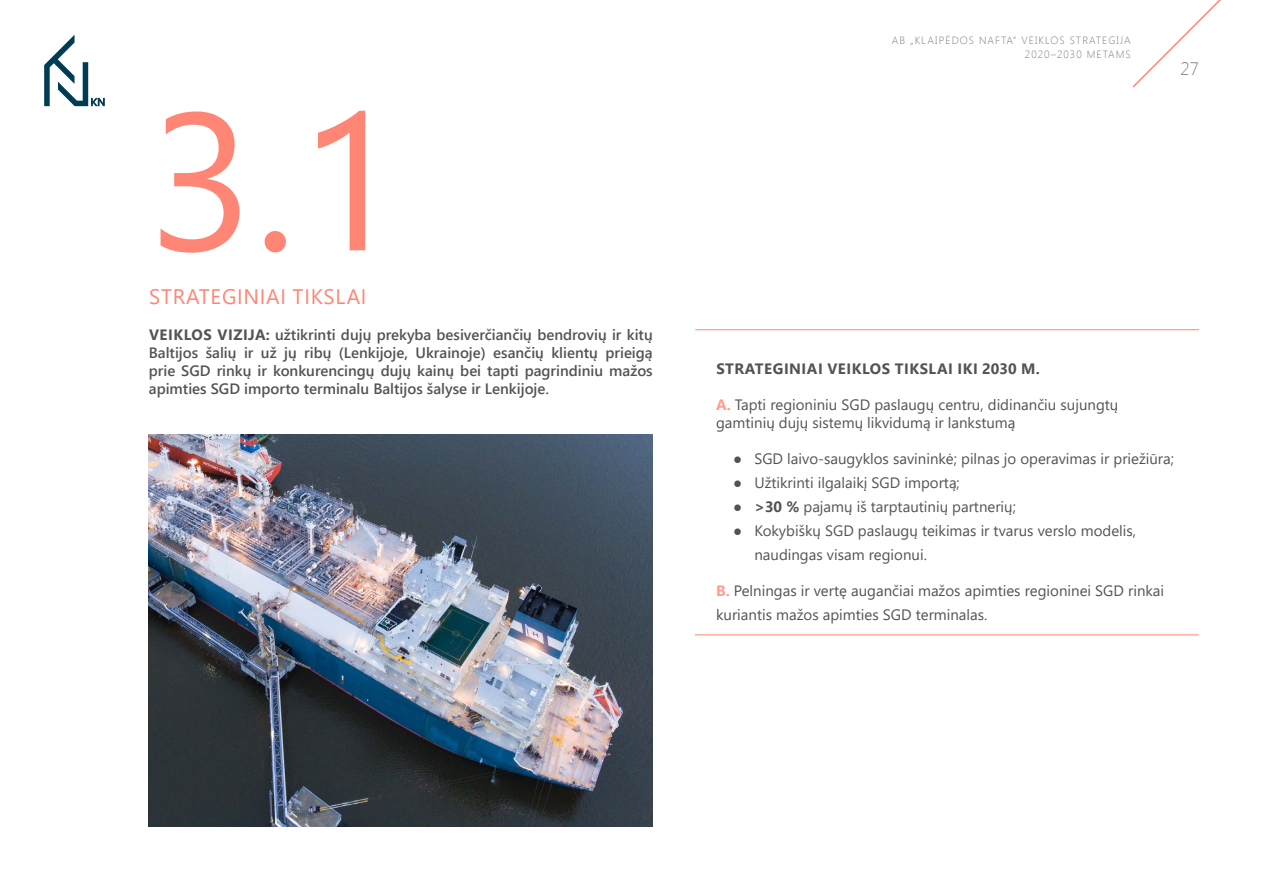
<style>
.page{position:relative;width:1263px;height:893px;background:#fff}
.page>*{position:absolute;margin:0;border:0;box-sizing:border-box;transform-origin:0 0}
.HEADLINE_SKAICIUS_RU{font:195px "Segoe UI";color:#ff8674}
.HEADLINE_RUZAVAS{font:21px "Segoe UI";letter-spacing:.035em;color:#ff8674}
.t1{font:300 18px "Segoe UI";color:#7c7e7f}
.t2{font:15px/24px "Segoe UI";color:#515355}
.BODY_TEXT{font:600 15px/18px "Segoe UI";color:#515355;text-align:justify}
.t3{font:700 15px "Segoe UI";letter-spacing:.035em;color:#515355}
.t4{font:300 10.5px/14.5px "Segoe UI";letter-spacing:.1em;color:#7c7e7f;text-align:right}
.s1{font-weight:700}
.s2{font-weight:700;color:#ff9e90}
</style>
<div class="page">
<svg style="left:1132px;top:0;width:89px;height:88px"></svg>
<svg style="left:44px;top:35px;width:61px;height:71px"></svg>
<hr style="left:695px;top:329px;width:504px;height:1px;background:#ff8674">
<hr style="left:695px;top:635px;width:504px;height:1px;background:#ff8674">
<img style="left:149px;top:434px;width:504px;height:392px">
<p class="HEADLINE_SKAICIUS_RU" style="left:149px;top:-3px;width:254px">3.1</p>
<p class="HEADLINE_RUZAVAS" style="left:149px;top:277px;width:219px">STRATEGINIAI TIKSLAI</p>
<p class="BODY_TEXT" style="left:149px;top:326px;width:505px"><span class="s1">VEIKLOS VIZIJA:</span> užtikrinti dujų prekyba besiverčiančių bendrovių ir kitų Baltijos šalių ir už jų ribų (Lenkijoje, Ukrainoje) esančių klientų prieigą prie SGD rinkų ir konkurencingų dujų kainų bei tapti pagrindiniu mažos apimties SGD importo terminalu Baltijos šalyse ir Lenkijoje.</p>
<p class="t4" style="left:892px;top:32px;width:240px">AB „KLAIPĖDOS NAFTA“ VEIKLOS STRATEGIJA<br>2020–2030 METAMS</p>
<p class="t1" style="left:1181px;top:56px;width:20px">27</p>
<p class="t3" style="left:716px;top:355px;width:325px">STRATEGINIAI VEIKLOS TIKSLAI IKI 2030 M.</p>
<p class="t2" style="left:716px;top:395px;width:404px;line-height:18px"><span class="s2">A.</span> Tapti regioniniu SGD paslaugų centru, didinančiu sujungtų gamtinių dujų sistemų likvidumą ir lankstumą</p>
<p class="t2" style="left:733px;top:446px;width:442px">● SGD laivo-saugyklos savininkė; pilnas jo operavimas ir priežiūra;</p>
<p class="t2" style="left:733px;top:470px;width:228px">● Užtikrinti ilgalaikį SGD importą;</p>
<p class="t2" style="left:733px;top:494px;width:284px">● <span class="s1">&gt;30 %</span> pajamų iš tarptautinių partnerių;</p>
<p class="t2" style="left:754px;top:518px;width:383px;text-indent:-21px">● Kokybiškų SGD paslaugų teikimas ir tvarus verslo modelis, naudingas visam regionui.</p>
<p class="t2" style="left:716px;top:578px;width:450px"><span class="s2">B.</span> Pelningas ir vertę augančiai mažos apimties regioninei SGD rinkai kuriantis mažos apimties SGD terminalas.</p>
</div>
